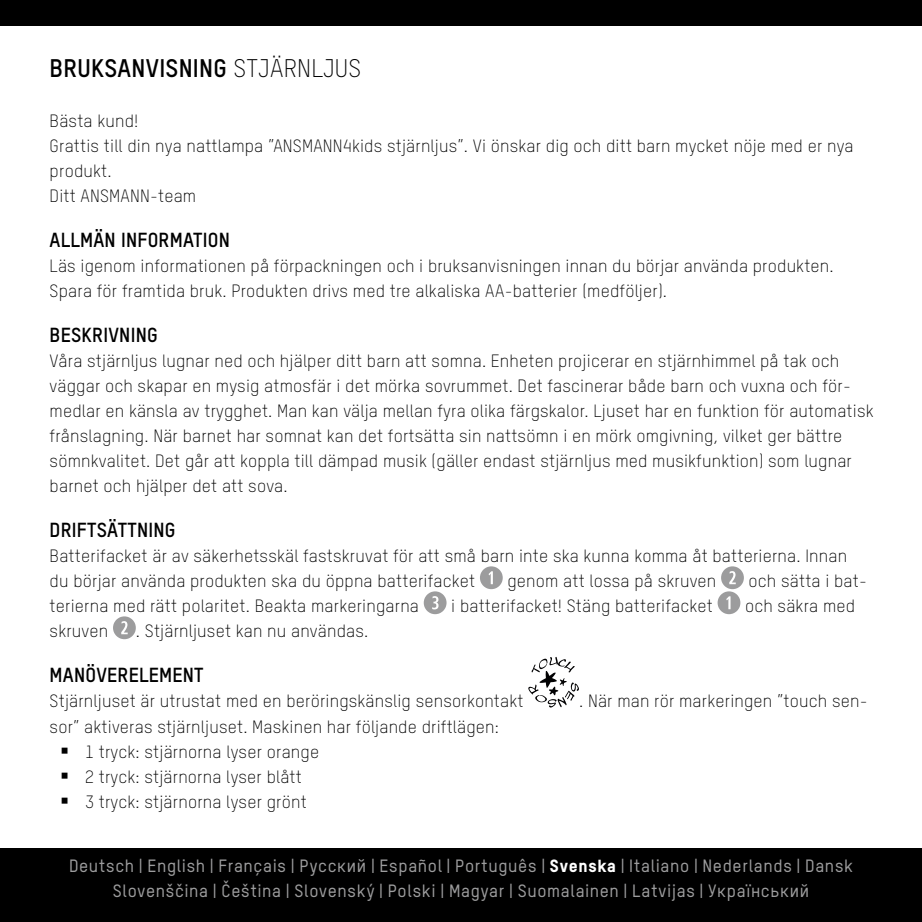
<style>
.page{position:relative;width:922px;height:922px;background:#fff}
.page>*{position:absolute;margin:0;border:0;box-sizing:border-box;transform-origin:0 0}
.t1{font:700 25px "TSTARPRO";letter-spacing:.01em;color:#000}
.t2{font:700 20px "TSTARPRO";letter-spacing:.01em;color:#000}
.t3{font:300 17.5px/25px "TSTARPRO";letter-spacing:.01em;color:#000}
.t4{font:500 17.5px/25px "TSTARPRO";letter-spacing:.04em;color:#9c9c9d;text-align:center}
.s1{font-weight:300}
.s2{font-weight:800;color:#fff}
</style>
<div class="page">
<div style="left:0;top:0;width:921px;height:26px;background:#000"></div>
<div style="left:0;top:848px;width:921px;height:73px;background:#000"></div>
<svg style="left:480px;top:566px;width:22px;height:23px"></svg>
<svg style="left:423px;top:591px;width:23px;height:23px"></svg>
<svg style="left:717px;top:566px;width:26px;height:48px"></svg>
<svg style="left:113px;top:616px;width:23px;height:23px"></svg>
<svg style="left:528px;top:656px;width:50px;height:51px"></svg>
<h1 class="t1" style="left:50px;top:51px;width:313px">BRUKSANVISNING <span class="s1">STJÄRNLJUS</span></h1>
<p class="t3" style="left:50px;top:108px;width:805px">Bästa kund!<br>Grattis till din nya nattlampa ”ANSMANN4kids stjärnljus”. Vi önskar dig och ditt barn mycket nöje med er nya produkt.<br>Ditt ANSMANN-team</p>
<p class="t2" style="left:50px;top:226px;width:182px">ALLMÄN INFORMATION</p>
<p class="t3" style="left:50px;top:253px;width:785px">Läs igenom informationen på förpackningen och i bruksanvisningen innan du börjar använda produkten.<br>Spara för framtida bruk. Produkten drivs med tre alkaliska AA-batterier (medföljer).</p>
<p class="t2" style="left:50px;top:321px;width:110px">BESKRIVNING</p>
<p class="t3" style="left:50px;top:348px;width:825px">Våra stjärnljus lugnar ned och hjälper ditt barn att somna. Enheten projicerar en stjärnhimmel på tak och väggar och skapar en mysig atmosfär i det mörka sovrummet. Det fascinerar både barn och vuxna och för&shy;medlar en känsla av trygghet. Man kan välja mellan fyra olika färgskalor. Ljuset har en funktion för automatisk frånslagning. När barnet har somnat kan det fortsätta sin nattsömn i en mörk omgivning, vilket ger bättre sömnkvalitet. Det går att koppla till dämpad musik (gäller endast stjärnljus med musikfunktion) som lugnar barnet och hjälper det att sova.</p>
<p class="t2" style="left:50px;top:516px;width:127px">DRIFTSÄTTNING</p>
<p class="t3" style="left:50px;top:543px;width:798px">Batterifacket är av säkerhetsskäl fastskruvat för att små barn inte ska kunna komma åt batterierna. Innan du börjar använda produkten ska du öppna batterifacket</p>
<p class="t3" style="left:507px;top:568px;width:210px">genom att lossa på skruven</p>
<p class="t3" style="left:748px;top:568px;width:120px">och sätta i bat-</p>
<p class="t3" style="left:50px;top:593px;width:371px">terierna med rätt polaritet. Beakta markeringarna</p>
<p class="t3" style="left:451px;top:593px;width:263px">i batterifacket! Stäng batterifacket</p>
<p class="t3" style="left:745px;top:593px;width:111px">och säkra med</p>
<p class="t3" style="left:50px;top:618px;width:60px">skruven</p>
<p class="t3" style="left:136px;top:618px;width:234px">. Stjärnljuset kan nu användas.</p>
<p class="t2" style="left:50px;top:661px;width:155px">MANÖVERELEMENT</p>
<p class="t3" style="left:50px;top:688px;width:475px">Stjärnljuset är utrustat med en beröringskänslig sensorkontakt</p>
<p class="t3" style="left:579px;top:688px;width:290px">. När man rör markeringen ”touch sen-</p>
<p class="t3" style="left:85px;top:713px;width:415px;text-indent:-35px">sor” aktiveras stjärnljuset. Maskinen har följande driftlägen:<br>1 tryck: stjärnorna lyser orange<br>2 tryck: stjärnorna lyser blått<br>3 tryck: stjärnorna lyser grönt</p>
<p class="t4" style="left:69px;top:852px;width:785px">Deutsch | English | Français | Pусский | Español | Português | <span class="s2">Svenska</span> | Italiano | Nederlands | Dansk<br>Slovenščina | Čeština | Slovenský | Polski | Magyar | Suomalainen | Latvijas | Український</p>
</div>
